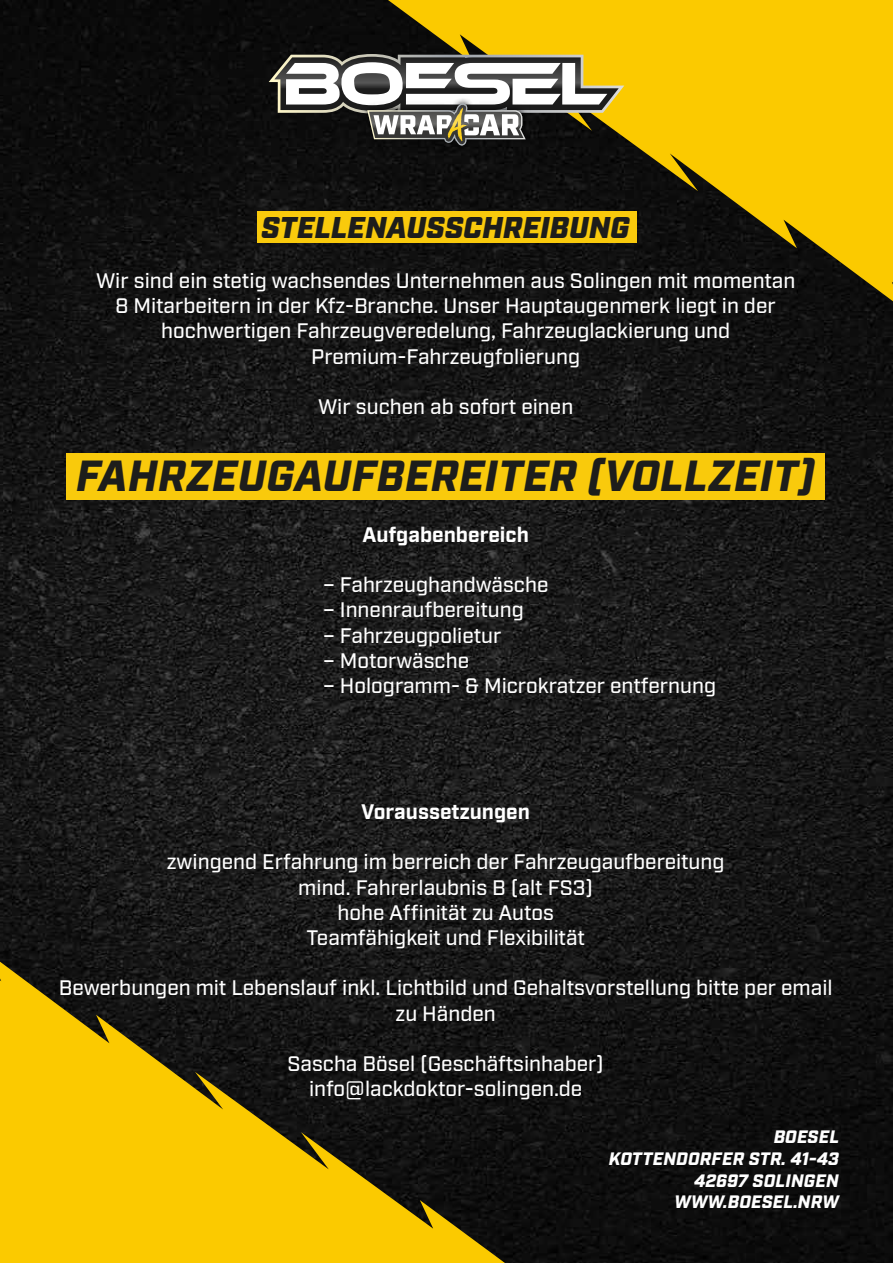
<style>
.page{position:relative;width:893px;height:1263px;background:#fff}
.page>*{position:absolute;margin:0;border:0;box-sizing:border-box;transform-origin:0 0}
.t1{font:italic 900 43.5px "Industry";letter-spacing:.01em;color:#1d1d1b}
.t2{font:italic 900 30px "Industry";letter-spacing:.01em;color:#1d1d1b}
.t3{font:500 21px/25.2px "Industry";color:#fff;text-align:center}
.t4{font:700 21px "Industry";color:#fff}
.t5{font:italic 900 18px/21.6px "Industry";letter-spacing:.01em;color:#fff;text-align:right}
</style>
<div class="page">
<img style="left:0;top:0;width:893px;height:1263px">
<svg style="left:388px;top:0;width:505px;height:301px;background:#947906"></svg>
<svg style="left:0;top:962px;width:505px;height:301px;background:#856d09"></svg>
<img style="left:358px;top:146px;width:177px;height:8px">
<svg style="left:269px;top:54px;width:355px;height:92px"></svg>
<svg style="left:367px;top:103px;width:159px;height:43px"></svg>
<div style="left:66px;top:453px;width:759px;height:47px;background:#f9ca0c"></div>
<div style="left:257px;top:211px;width:380px;height:31px;background:#f9ca0c"></div>
<h2 class="t2" style="left:262px;top:209px;width:370px">STELLENAUSSCHREIBUNG</h2>
<p class="t3" style="left:96px;top:269px;width:701px">Wir sind ein stetig wachsendes Unternehmen aus Solingen mit momentan 8 Mitarbeitern in der Kfz-Branche. Unser Hauptaugenmerk liegt in der hochwertigen Fahrzeugveredelung, Fahrzeuglackierung und Premium-Fahrzeugfolierung</p>
<p class="t3" style="left:318px;top:395px;width:257px">Wir suchen ab sofort einen</p>
<h1 class="t1" style="left:76px;top:450px;width:741px">FAHRZEUGAUFBEREITER (VOLLZEIT)</h1>
<p class="t4" style="left:362px;top:522px;width:168px">Aufgabenbereich</p>
<p class="t3" style="left:323px;top:573px;width:227px">– Fahrzeughandwäsche</p>
<p class="t3" style="left:323px;top:598px;width:202px">– Innenraufbereitung</p>
<p class="t3" style="left:323px;top:623px;width:180px">– Fahrzeugpolietur</p>
<p class="t3" style="left:323px;top:648px;width:147px">– Motorwäsche</p>
<p class="t3" style="left:323px;top:674px;width:394px">– Hologramm- &amp; Microkratzer entfernung</p>
<p class="t4" style="left:361px;top:799px;width:170px">Voraussetzungen</p>
<p class="t3" style="left:167px;top:850px;width:559px">zwingend Erfahrung im berreich der Fahrzeugaufbereitung mind. Fahrerlaubnis B (alt FS3)<br>hohe Affinität zu Autos<br>Teamfähigkeit und Flexibilität</p>
<p class="t3" style="left:59px;top:976px;width:775px">Bewerbungen mit Lebenslauf inkl. Lichtbild und Gehaltsvorstellung bitte per email zu Händen</p>
<p class="t3" style="left:288px;top:1052px;width:318px">Sascha Bösel (Geschäftsinhaber) info@lackdoktor-solingen.de</p>
<p class="t5" style="left:609px;top:1127px;width:232px">BOESEL<br>KOTTENDORFER STR. 41-43<br>42697 SOLINGEN<br>WWW.BOESEL.NRW</p>
</div>
